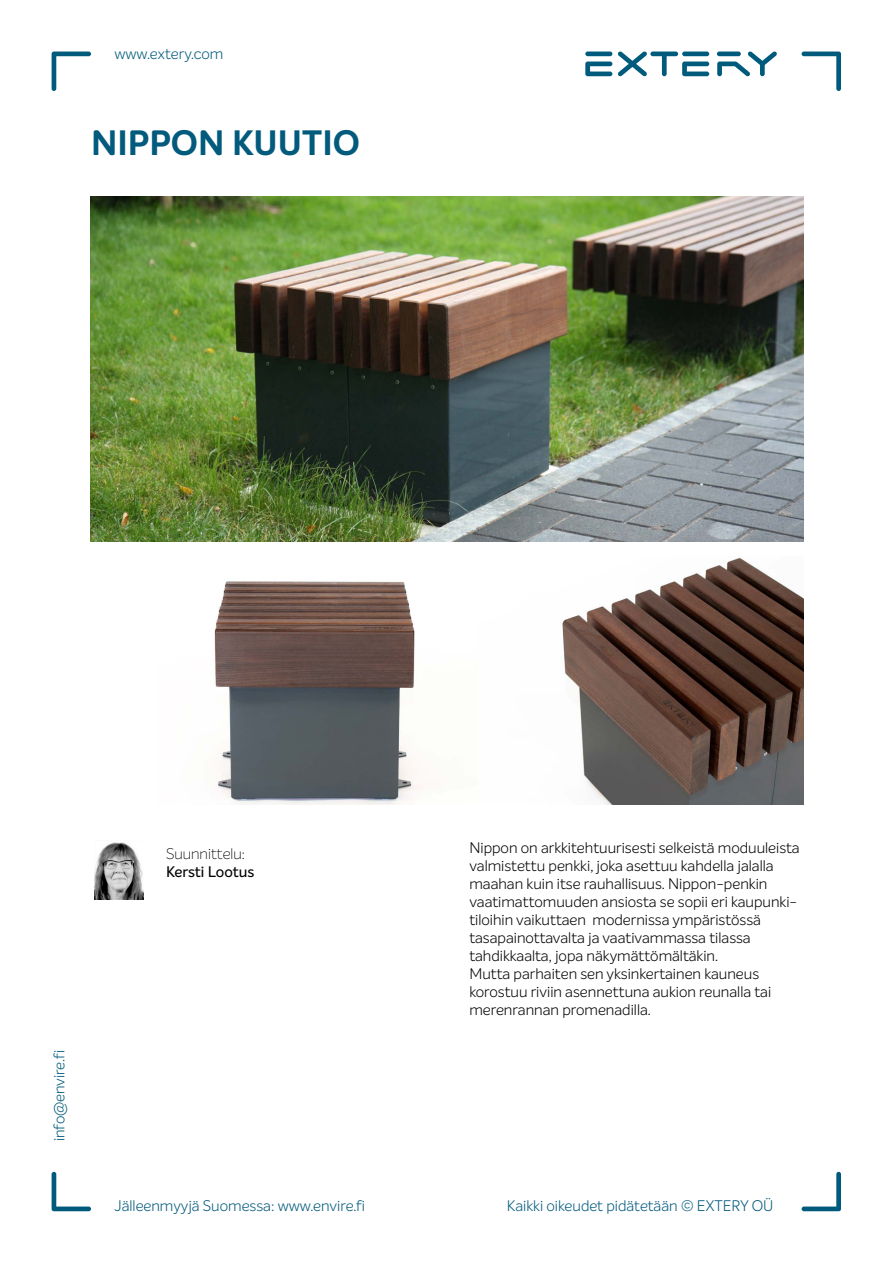
<style>
.page{position:relative;width:893px;height:1263px;background:#fff}
.page>*{position:absolute;margin:0;border:0;box-sizing:border-box;transform-origin:0 0}
.t1{font:700 34.5px "Intelo";color:#025a7c}
.t2{font:300 15px/18px "Intelo";color:#000}
.t3{font:300 15px "Intelo";color:#025a7c}
.t4{font:100 15px "Intelo";color:#000}
.t5{font:500 15px "Intelo";color:#000}
</style>
<div class="page">
<svg style="left:802px;top:52px;width:39px;height:39px"></svg>
<svg style="left:802px;top:1172px;width:39px;height:39px"></svg>
<svg style="left:52px;top:1172px;width:39px;height:39px"></svg>
<svg style="left:52px;top:52px;width:39px;height:39px"></svg>
<svg style="left:585px;top:51px;width:192px;height:26px"></svg>
<img style="left:94px;top:842px;width:49px;height:57px">
<img style="left:90px;top:197px;width:713px;height:345px">
<img style="left:562px;top:557px;width:241px;height:247px">
<img style="left:214px;top:581px;width:209px;height:223px">
<p class="t3" style="left:114px;top:45px;width:110px">www.extery.com</p>
<h1 class="t1" style="left:91px;top:121px;width:270px">NIPPON KUUTIO</h1>
<p class="t3" style="left:50px;top:1141px;width:93px;rotate:-90deg">info@envire.fi</p>
<p class="t4" style="left:166px;top:845px;width:80px">Suunnittelu:</p>
<p class="t5" style="left:166px;top:862px;width:90px">Kersti Lootus</p>
<p class="t2" style="left:469px;top:839px;width:332px">Nippon on arkkitehtuurisesti selkeistä moduuleista valmistettu penkki, joka asettuu kahdella jalalla maahan kuin itse rauhallisuus. Nippon-penkin vaatimattomuuden ansiosta se sopii eri kaupunki&shy;tiloihin vaikuttaen modernissa ympäristössä tasapainottavalta ja vaativammassa tilassa tahdikkaalta, jopa näkymättömältäkin.<br>Mutta parhaiten sen yksinkertainen kauneus korostuu riviin asennettuna aukion reunalla tai merenrannan promenadilla.</p>
<p class="t3" style="left:114px;top:1196px;width:252px">Jälleenmyyjä Suomessa: www.envire.fi</p>
<p class="t3" style="left:507px;top:1196px;width:268px">Kaikki oikeudet pidätetään © EXTERY OÜ</p>
</div>
